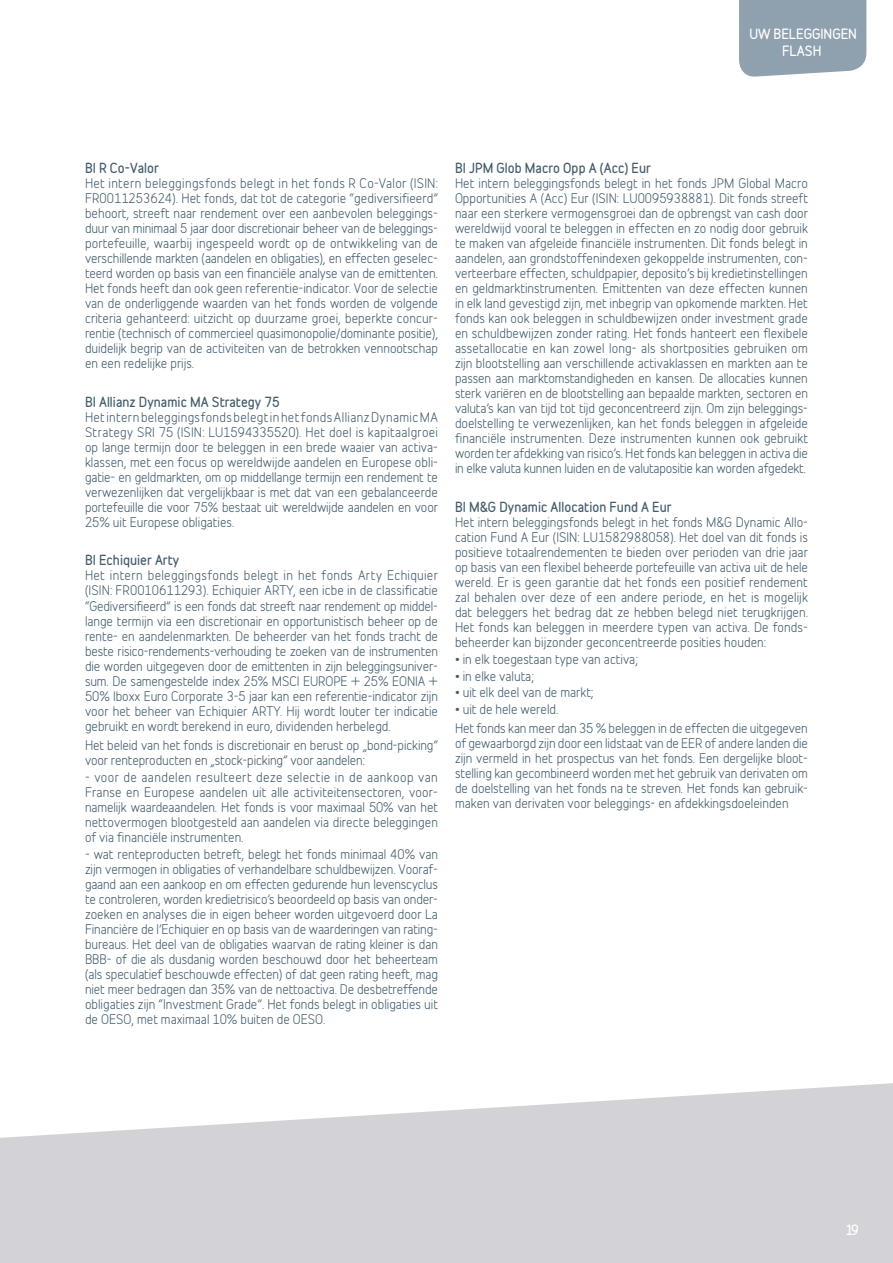
<style>
.page{position:relative;width:893px;height:1263px;background:#fff}
.page>*{position:absolute;margin:0;border:0;box-sizing:border-box;transform-origin:0 0}
.t1{font:700 12.75px/16.5px "Belfius Alternative";letter-spacing:-.005em;color:#fff;text-align:center}
.t2{font:12.6px/15px "Belfius Alternative";color:#425c6c;text-align:justify}
.t3{font:700 12.6px "Belfius Alternative";letter-spacing:.005em;color:#425c6c}
</style>
<div class="page">
<svg style="left:0;top:1083px;width:893px;height:180px;fill:#d3d3d7"></svg>
<div style="left:739px;top:0;width:127px;height:77px;background:#8fa0ae"></div>
<p class="t1" style="left:750px;top:25px;width:109px">UW BELEGGINGEN<br>FLASH</p>
<p class="t3" style="left:85px;top:158px;width:75px">BI R Co-Valor</p>
<p class="t2" style="left:85px;top:174px;width:354px">Het intern beleggingsfonds belegt in het fonds R Co-Valor (ISIN:<br>FR0011253624). Het fonds, dat tot de categorie “gediversifieerd” behoort, streeft naar rendement over een aanbevolen beleggings&shy;duur van minimaal 5 jaar door discretionair beheer van de beleggings&shy;portefeuille, waarbij ingespeeld wordt op de ontwikkeling van de verschillende markten (aandelen en obligaties), en effecten geselec&shy;teerd worden op basis van een financiële analyse van de emittenten.<br>Het fonds heeft dan ook geen referentie-indicator. Voor de selectie van de onderliggende waarden van het fonds worden de volgende criteria gehanteerd: uitzicht op duurzame groei, beperkte concur&shy;rentie (technisch of commercieel quasimonopolie/dominante positie), duidelijk begrip van de activiteiten van de betrokken vennootschap en een redelijke prijs.</p>
<p class="t3" style="left:85px;top:392px;width:196px">BI Allianz Dynamic MA Strategy 75</p>
<p class="t2" style="left:85px;top:408px;width:354px">Het intern beleggingsfonds belegt in het fonds Allianz Dynamic MA Strategy SRI 75 (ISIN: LU1594335520). Het doel is kapitaalgroei op lange termijn door te beleggen in een brede waaier van activa&shy;klassen, met een focus op wereldwijde aandelen en Europese obli&shy;gatie- en geldmarkten, om op middellange termijn een rendement te verwezenlijken dat vergelijkbaar is met dat van een gebalanceerde portefeuille die voor 75% bestaat uit wereldwijde aandelen en voor 25% uit Europese obligaties.</p>
<p class="t3" style="left:85px;top:551px;width:96px">BI Echiquier Arty</p>
<p class="t2" style="left:85px;top:567px;width:354px">Het intern beleggingsfonds belegt in het fonds Arty Echiquier (ISIN: FR0010611293). Echiquier ARTY, een icbe in de classificatie “Gediversifieerd” is een fonds dat streeft naar rendement op middel&shy;lange termijn via een discretionair en opportunistisch beheer op de rente- en aandelenmarkten. De beheerder van het fonds tracht de beste risico-rendements-verhouding te zoeken van de instrumenten die worden uitgegeven door de emittenten in zijn beleggingsuniver&shy;sum. De samengestelde index 25% MSCI EUROPE + 25% EONIA + 50% Iboxx Euro Corporate 3-5 jaar kan een referentie-indicator zijn voor het beheer van Echiquier ARTY. Hij wordt louter ter indicatie gebruikt en wordt berekend in euro, dividenden herbelegd.</p>
<p class="t2" style="left:85px;top:736px;width:354px">Het beleid van het fonds is discretionair en berust op „bond-picking” voor renteproducten en „stock-picking” voor aandelen:</p>
<p class="t2" style="left:85px;top:768px;width:354px">- voor de aandelen resulteert deze selectie in de aankoop van Franse en Europese aandelen uit alle activiteitensectoren, voor&shy;namelijk waardeaandelen. Het fonds is voor maximaal 50% van het nettovermogen blootgesteld aan aandelen via directe beleggingen of via financiële instrumenten.</p>
<p class="t2" style="left:85px;top:845px;width:354px">- wat renteproducten betreft, belegt het fonds minimaal 40% van zijn vermogen in obligaties of verhandelbare schuldbewijzen. Vooraf&shy;gaand aan een aankoop en om effecten gedurende hun levenscyclus te controleren, worden kredietrisico’s beoordeeld op basis van onder&shy;zoeken en analyses die in eigen beheer worden uitgevoerd door La Financière de l’Echiquier en op basis van de waarderingen van rating&shy;bureaus. Het deel van de obligaties waarvan de rating kleiner is dan BBB- of die als dusdanig worden beschouwd door het beheerteam (als speculatief beschouwde effecten) of dat geen rating heeft, mag niet meer bedragen dan 35% van de nettoactiva. De desbetreffende obligaties zijn “Investment Grade”. Het fonds belegt in obligaties uit de OESO, met maximaal 10% buiten de OESO.</p>
<p class="t3" style="left:455px;top:158px;width:197px">BI JPM Glob Macro Opp A (Acc) Eur</p>
<p class="t2" style="left:455px;top:174px;width:354px">Het intern beleggingsfonds belegt in het fonds JPM Global Macro Opportunities A (Acc) Eur (ISIN: LU0095938881). Dit fonds streeft naar een sterkere vermogensgroei dan de opbrengst van cash door wereldwijd vooral te beleggen in effecten en zo nodig door gebruik te maken van afgeleide financiële instrumenten. Dit fonds belegt in aandelen, aan grondstoffenindexen gekoppelde instrumenten, con&shy;verteerbare effecten, schuldpapier, deposito’s bij kredietinstellingen en geldmarktinstrumenten. Emittenten van deze effecten kunnen in elk land gevestigd zijn, met inbegrip van opkomende markten. Het fonds kan ook beleggen in schuldbewijzen onder investment grade en schuldbewijzen zonder rating. Het fonds hanteert een flexibele assetallocatie en kan zowel long- als shortposities gebruiken om zijn blootstelling aan verschillende activaklassen en markten aan te passen aan marktomstandigheden en kansen. De allocaties kunnen sterk variëren en de blootstelling aan bepaalde markten, sectoren en valuta’s kan van tijd tot tijd geconcentreerd zijn. Om zijn beleggings&shy;doelstelling te verwezenlijken, kan het fonds beleggen in afgeleide financiële instrumenten. Deze instrumenten kunnen ook gebruikt worden ter afdekking van risico’s. Het fonds kan beleggen in activa die in elke valuta kunnen luiden en de valutapositie kan worden afgedekt.</p>
<p class="t3" style="left:455px;top:497px;width:218px">BI M&amp;G Dynamic Allocation Fund A Eur</p>
<p class="t2" style="left:455px;top:513px;width:354px">Het intern beleggingsfonds belegt in het fonds M&amp;G Dynamic Allo&shy;cation Fund A Eur (ISIN: LU1582988058). Het doel van dit fonds is positieve totaalrendementen te bieden over perioden van drie jaar op basis van een flexibel beheerde portefeuille van activa uit de hele wereld. Er is geen garantie dat het fonds een positief rendement zal behalen over deze of een andere periode, en het is mogelijk dat beleggers het bedrag dat ze hebben belegd niet terugkrijgen.<br>Het fonds kan beleggen in meerdere typen van activa. De fonds&shy;beheerder kan bijzonder geconcentreerde posities houden:</p>
<p class="t2" style="left:455px;top:651px;width:184px">• in elk toegestaan type van activa;</p>
<p class="t2" style="left:455px;top:667px;width:80px">• in elke valuta;</p>
<p class="t2" style="left:455px;top:684px;width:140px">• uit elk deel van de markt;</p>
<p class="t2" style="left:455px;top:698px;width:354px;line-height:19.4px">• uit de hele wereld.<br>Het fonds kan meer dan 35 % beleggen in de effecten die uitgegeven</p>
<p class="t2" style="left:455px;top:734px;width:354px">of gewaarborgd zijn door een lidstaat van de EER of andere landen die zijn vermeld in het prospectus van het fonds. Een dergelijke bloot&shy;stelling kan gecombineerd worden met het gebruik van derivaten om de doelstelling van het fonds na te streven. Het fonds kan gebruik&shy;maken van derivaten voor beleggings- en afdekkingsdoeleinden</p>
<p class="t1" style="left:845px;top:1221px;width:15px">19</p>
</div>
